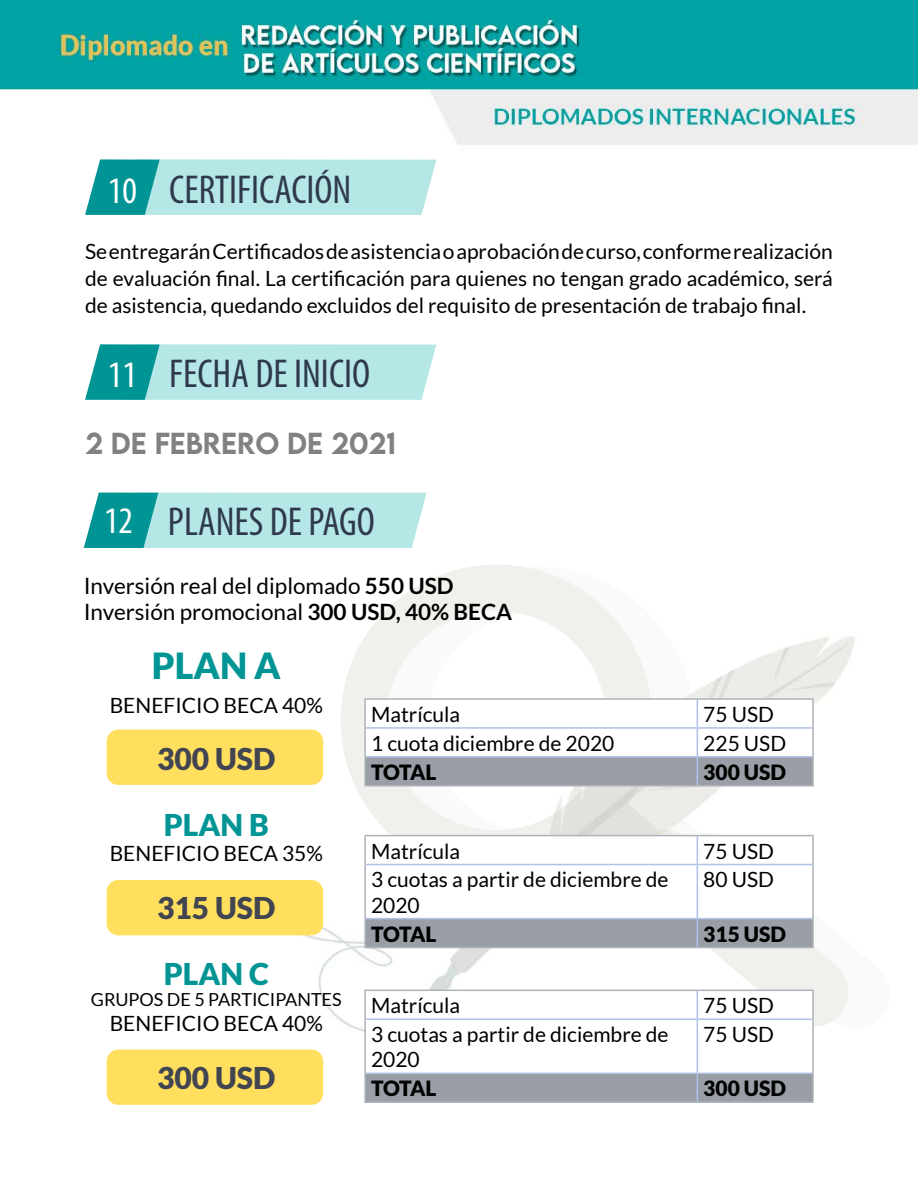
<style>
.page{position:relative;width:918px;height:1188px;background:#fff}
.page>*{position:absolute;margin:0;border:0;box-sizing:border-box;transform-origin:0 0}
.t1{font:condensed 40.5px "Myriad Pro";color:#2e3a4b}
.t2{font:900 36px "Lato";color:#009594}
.t3{font:900 30px "Lato";color:#414451}
.t4{font:900 30px "Lato";color:#009594}
.t5{font:500 27px "LEMONMILK";color:#818181}
.t6{font:22.5px/25.5px "Lato";color:#000}
.t7{font:21px/27px "Lato";color:#000}
.t8{font:900 21px "Lato";color:#000}
.t9{font:18px "Lato";color:#000}
.s1{font-size:37.5px;color:#fff}
.s2{font-weight:700}
</style>
<div class="page">
<img style="left:0;top:0;width:918px;height:1105px">
<svg style="left:671px;top:567px;width:40px;height:131px"></svg>
<svg style="left:853px;top:832px;width:41px;height:197px"></svg>
<svg style="left:322px;top:546px;width:349px;height:349px"></svg>
<svg style="left:626px;top:826px;width:227px;height:204px"></svg>
<svg style="left:85px;top:159px;width:351px;height:56px;background:#9bdada"></svg>
<svg style="left:85px;top:344px;width:351px;height:56px;background:#9bdada"></svg>
<div style="left:107px;top:730px;width:216px;height:55px;background:#ffdf5d;border-radius:12px"></div>
<div style="left:107px;top:880px;width:216px;height:55px;background:#ffdf5d;border-radius:12px"></div>
<div style="left:107px;top:1050px;width:216px;height:55px;background:#ffdf5d;border-radius:12px"></div>
<hr style="left:364px;top:698px;width:333px;height:2px;background:#aeb3b9">
<hr style="left:364px;top:700px;width:2px;height:28px;background:#aeb3b9">
<hr style="left:697px;top:698px;width:117px;height:2px;background:#aeb3b9">
<hr style="left:812px;top:700px;width:2px;height:28px;background:#aeb3b9">
<hr style="left:364px;top:728px;width:2px;height:29px;background:#aeb3b9">
<hr style="left:812px;top:728px;width:2px;height:29px;background:#aeb3b9">
<hr style="left:364px;top:757px;width:2px;height:28px;background:#aeb3b9">
<hr style="left:812px;top:757px;width:2px;height:28px;background:#aeb3b9">
<hr style="left:364px;top:785px;width:333px;height:2px;background:#aeb3b9">
<hr style="left:697px;top:785px;width:117px;height:2px;background:#aeb3b9">
<svg style="left:365px;top:699px;width:448px;height:248px"></svg>
<hr style="left:364px;top:835px;width:333px;height:1px;background:#aeb3b9">
<hr style="left:364px;top:836px;width:2px;height:29px;background:#aeb3b9">
<hr style="left:697px;top:835px;width:117px;height:1px;background:#aeb3b9">
<hr style="left:812px;top:836px;width:2px;height:29px;background:#aeb3b9">
<hr style="left:364px;top:865px;width:2px;height:54px;background:#aeb3b9">
<hr style="left:812px;top:865px;width:2px;height:54px;background:#aeb3b9">
<hr style="left:364px;top:919px;width:2px;height:28px;background:#aeb3b9">
<hr style="left:812px;top:919px;width:2px;height:28px;background:#aeb3b9">
<hr style="left:364px;top:947px;width:333px;height:1px;background:#aeb3b9">
<hr style="left:697px;top:947px;width:117px;height:1px;background:#aeb3b9">
<svg style="left:366px;top:991px;width:446px;height:110px"></svg>
<hr style="left:364px;top:990px;width:333px;height:1px;background:#aeb3b9">
<hr style="left:364px;top:991px;width:2px;height:28px;background:#aeb3b9">
<hr style="left:697px;top:990px;width:117px;height:1px;background:#aeb3b9">
<hr style="left:812px;top:991px;width:2px;height:28px;background:#aeb3b9">
<hr style="left:364px;top:1019px;width:2px;height:54px;background:#aeb3b9">
<hr style="left:812px;top:1019px;width:2px;height:54px;background:#aeb3b9">
<hr style="left:364px;top:1073px;width:2px;height:28px;background:#aeb3b9">
<hr style="left:812px;top:1073px;width:2px;height:28px;background:#aeb3b9">
<hr style="left:364px;top:1101px;width:333px;height:2px;background:#aeb3b9">
<hr style="left:697px;top:1101px;width:117px;height:2px;background:#aeb3b9">
<svg style="left:84px;top:493px;width:343px;height:55px;background:#99d9d9"></svg>
<h1 class="t1" style="left:108px;top:165px;width:245px"><span class="s1">10</span> CERTIFICACIÓN</h1>
<p class="t7" style="left:85px;top:237px;width:749px;text-align:justify">Se entregarán Certificados de asistencia o aprobación de curso, conforme realización de evaluación final. La certificación para quienes no tengan grado académico, será de asistencia, quedando excluidos del requisito de presentación de trabajo final.</p>
<h1 class="t1" style="left:108px;top:349px;width:264px"><span class="s1">11</span> FECHA DE INICIO</h1>
<p class="t5" style="left:85px;top:425px;width:312px">2 DE FEBRERO DE 2021</p>
<h1 class="t1" style="left:104px;top:497px;width:272px"><span class="s1">12</span> PLANES DE PAGO</h1>
<p class="t6" style="left:84px;top:573px;width:430px">Inversión real del diplomado <span class="s2">550 USD<br></span>Inversión promocional <span class="s2">300 USD, 40% BECA</span></p>
<h2 class="t2" style="left:152px;top:645px;width:130px">PLAN A</h2>
<p class="t7" style="left:110px;top:691px;width:215px">BENEFICIO BECA 40%</p>
<h3 class="t3" style="left:157px;top:742px;width:120px">300 USD</h3>
<h3 class="t4" style="left:164px;top:807px;width:106px">PLAN B</h3>
<p class="t7" style="left:110px;top:840px;width:215px">BENEFICIO BECA 35%</p>
<h3 class="t3" style="left:157px;top:890px;width:120px">315 USD</h3>
<h3 class="t4" style="left:164px;top:956px;width:107px">PLAN C</h3>
<p class="t9" style="left:91px;top:990px;width:252px">GRUPOS DE 5 PARTICIPANTES</p>
<p class="t7" style="left:110px;top:1010px;width:215px">BENEFICIO BECA 40%</p>
<h3 class="t3" style="left:157px;top:1060px;width:120px">300 USD</h3>
<p class="t7" style="left:371px;top:701px;width:91px">Matrícula</p>
<p class="t7" style="left:703px;top:701px;width:72px">75 USD</p>
<p class="t7" style="left:371px;top:730px;width:245px">1 cuota diciembre de 2020</p>
<p class="t7" style="left:703px;top:730px;width:84px">225 USD</p>
<p class="t8" style="left:371px;top:760px;width:67px">TOTAL</p>
<p class="t8" style="left:703px;top:760px;width:84px">300 USD</p>
<p class="t7" style="left:371px;top:837px;width:91px">Matrícula</p>
<p class="t7" style="left:703px;top:837px;width:72px">75 USD</p>
<p class="t7" style="left:371px;top:867px;width:299px;line-height:25.2px">3 cuotas a partir de diciembre de<br>2020</p>
<p class="t7" style="left:703px;top:866px;width:72px">80 USD</p>
<p class="t8" style="left:371px;top:922px;width:67px">TOTAL</p>
<p class="t8" style="left:703px;top:922px;width:84px">315 USD</p>
<p class="t7" style="left:371px;top:992px;width:91px">Matrícula</p>
<p class="t7" style="left:703px;top:992px;width:72px">75 USD</p>
<p class="t7" style="left:371px;top:1022px;width:299px;line-height:25.2px">3 cuotas a partir de diciembre de<br>2020</p>
<p class="t7" style="left:703px;top:1021px;width:72px">75 USD</p>
<p class="t8" style="left:371px;top:1076px;width:67px">TOTAL</p>
<p class="t8" style="left:703px;top:1076px;width:84px">300 USD</p>
</div>
